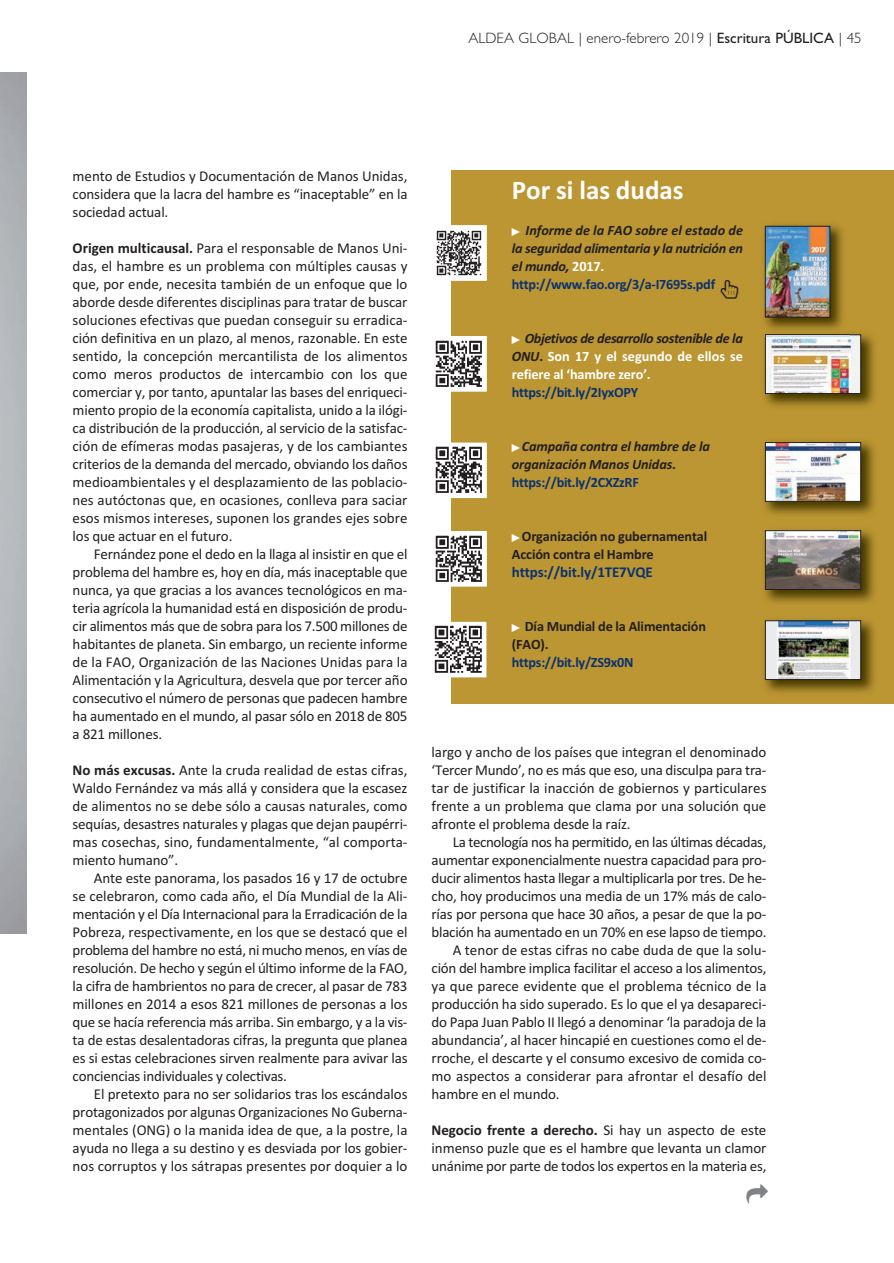
<style>
.page{position:relative;width:894px;height:1263px;background:#fff}
.page>*{position:absolute;margin:0;border:0;box-sizing:border-box;transform-origin:0 0}
.t1{font:700 27px "Calibri";color:#fff}
.t2{font:15px/18px "Calibri";letter-spacing:-.01em;color:#231f20;text-align:justify}
.t3{font:300 15px "Gill Sans";color:#231f20}
.t4{font:700 15px "Calibri";letter-spacing:-.01em;color:#0b3270}
.t5{font:italic 700 14.25px/18px "Calibri";letter-spacing:-.01em;color:#231f20}
.t6{font:700 14.25px/18px "Calibri";color:#fff;text-align:justify}
.t7{font:700 14.25px/18px "Calibri";letter-spacing:-.01em;color:#231f20}
.t8{font:700 14.25px "Calibri";letter-spacing:-.02em;color:#0b3270}
.s1{font-weight:400}
.s2{font-weight:700}
.s3{font-family:"Carta";font-weight:400;font-style:normal;font-size:7.5px;color:#fff}
.s4{font-style:normal;color:#fff}
.s5{font-style:normal;color:#0b3270}
.s6{font-family:"Carta";font-weight:400;font-size:7.5px}
.s7{font-style:italic;color:#231f20}
.s8{color:#231f20}
.s9{font-style:normal}
.s10{font-family:"Carta";font-weight:400;font-size:7.5px;color:#fff}
</style>
<div class="page">
<div style="left:451px;top:170px;width:442px;height:533px;background:#bb9632"></div>
<img style="left:436px;top:225px;width:50px;height:55px">
<img style="left:435px;top:336px;width:51px;height:55px">
<img style="left:435px;top:442px;width:51px;height:56px">
<img style="left:765px;top:334px;width:109px;height:73px">
<img style="left:766px;top:336px;width:92px;height:56px">
<div style="left:764px;top:334px;width:96px;height:60px;border:1px solid #231f20"></div>
<img style="left:764px;top:224px;width:79px;height:104px">
<img style="left:764px;top:334px;width:85px;height:3px">
<img style="left:765px;top:335px;width:84px;height:2px">
<img style="left:766px;top:228px;width:62px;height:87px">
<div style="left:764px;top:226px;width:66px;height:91px;border:1px solid #231f20"></div>
<img style="left:764px;top:441px;width:110px;height:74px">
<img style="left:766px;top:444px;width:92px;height:55px">
<div style="left:764px;top:442px;width:96px;height:59px;border:1px solid #231f20"></div>
<img style="left:435px;top:531px;width:51px;height:55px">
<img style="left:764px;top:530px;width:110px;height:73px">
<img style="left:766px;top:532px;width:92px;height:55px">
<div style="left:764px;top:530px;width:96px;height:59px;border:1px solid #231f20"></div>
<img style="left:434px;top:622px;width:52px;height:55px">
<img style="left:764px;top:620px;width:110px;height:73px">
<img style="left:766px;top:622px;width:92px;height:55px">
<div style="left:764px;top:620px;width:96px;height:59px;border:1px solid #231f20"></div>
<p class="t3" style="left:468px;top:33px;width:395px">ALDEA GLOBAL | enero-febrero 2019 | <span class="s1">Escritura PÚBLICA</span> | 45</p>
<p class="t2" style="left:73px;top:168px;width:336px">mento de Estudios y Documentación de Manos Unidas, considera que la lacra del hambre es “inaceptable” en la sociedad actual.</p>
<p class="t2" style="left:73px;top:240px;width:336px"><span class="s2">Origen multicausal.</span> Para el responsable de Manos Uni&shy;das, el hambre es un problema con múltiples causas y que, por ende, necesita también de un enfoque que lo aborde desde diferentes disciplinas para tratar de buscar soluciones efectivas que puedan conseguir su erradica&shy;ción definitiva en un plazo, al menos, razonable. En este sentido, la concepción mercantilista de los alimentos como meros productos de intercambio con los que comerciar y, por tanto, apuntalar las bases del enriqueci&shy;miento propio de la economía capitalista, unido a la ilógi&shy;ca distribución de la producción, al servicio de la satisfac&shy;ción de efímeras modas pasajeras, y de los cambiantes criterios de la demanda del mercado, obviando los daños medioambientales y el desplazamiento de las poblacio&shy;nes autóctonas que, en ocasiones, conlleva para saciar esos mismos intereses, suponen los grandes ejes sobre los que actuar en el futuro.</p>
<p class="t2" style="left:73px;top:546px;width:336px;text-indent:21px">Fernández pone el dedo en la llaga al insistir en que el problema del hambre es, hoy en día, más inaceptable que nunca, ya que gracias a los avances tecnológicos en ma&shy;teria agrícola la humanidad está en disposición de produ&shy;cir alimentos más que de sobra para los 7.500 millones de habitantes de planeta. Sin embargo, un reciente informe de la FAO, Organización de las Naciones Unidas para la Alimentación y la Agricultura, desvela que por tercer año consecutivo el número de personas que padecen hambre ha aumentado en el mundo, al pasar sólo en 2018 de 805 a 821 millones.</p>
<p class="t2" style="left:73px;top:762px;width:336px"><span class="s2">No más excusas.</span> Ante la cruda realidad de estas cifras, Waldo Fernández va más allá y considera que la escasez de alimentos no se debe sólo a causas naturales, como sequías, desastres naturales y plagas que dejan paupérri&shy;mas cosechas, sino, fundamentalmente, “al comporta&shy;miento humano”.</p>
<p class="t2" style="left:73px;top:870px;width:336px;text-indent:21px">Ante este panorama, los pasados 16 y 17 de octubre se celebraron, como cada año, el Día Mundial de la Ali&shy;mentación y el Día Internacional para la Erradicación de la Pobreza, respectivamente, en los que se destacó que el problema del hambre no está, ni mucho menos, en vías de resolución. De hecho y según el último informe de la FAO, la cifra de hambrientos no para de crecer, al pasar de 783 millones en 2014 a esos 821 millones de personas a los que se hacía referencia más arriba. Sin embargo, y a la vis&shy;ta de estas desalentadoras cifras, la pregunta que planea es si estas celebraciones sirven realmente para avivar las conciencias individuales y colectivas.</p>
<p class="t2" style="left:73px;top:1086px;width:336px;text-indent:21px">El pretexto para no ser solidarios tras los escándalos protagonizados por algunas Organizaciones No Guberna&shy;mentales (ONG) o la manida idea de que, a la postre, la ayuda no llega a su destino y es desviada por los gobier&shy;nos corruptos y los sátrapas presentes por doquier a lo</p>
<h1 class="t1" style="left:512px;top:181px;width:173px">Por si las dudas</h1>
<p class="t5" style="left:512px;top:222px;width:232px"><span class="s3">-</span> Informe de la FAO sobre el estado de la seguridad alimentaria y la nutrición en el mundo, <span class="s4">2017. </span><span class="s5">http://www.fao.org/3/a-I7695s.pdf</span></p>
<p class="t6" style="left:512px;top:330px;width:233px"><span class="s6">-</span> <span class="s7">Objetivos de desarrollo sostenible de la ONU</span><span class="s8">.</span> Son 17 y el segundo de ellos se refiere al ‘hambre zero’.</p>
<p class="t8" style="left:512px;top:387px;width:128px">https://bit.ly/2IyxOPY</p>
<p class="t5" style="left:512px;top:438px;width:199px"><span class="s3">-</span> Campaña contra el hambre de la organización Manos Unidas<span class="s9">. </span><span class="s5">https://bit.ly/2CXZzRF</span></p>
<p class="t7" style="left:512px;top:528px;width:197px"><span class="s10">-</span> Organización no gubernamental<br>Acción contra el Hambre</p>
<p class="t4" style="left:512px;top:566px;width:142px">https://bit.ly/1TE7VQE</p>
<p class="t7" style="left:512px;top:618px;width:196px"><span class="s10">-</span> Día Mundial de la Alimentación (FAO).</p>
<p class="t8" style="left:512px;top:657px;width:123px">https://bit.ly/ZS9x0N</p>
<p class="t2" style="left:431px;top:744px;width:336px">largo y ancho de los países que integran el denominado ‘Tercer Mundo’, no es más que eso, una disculpa para tra&shy;tar de justificar la inacción de gobiernos y particulares frente a un problema que clama por una solución que afronte el problema desde la raíz.</p>
<p class="t2" style="left:453px;top:834px;width:315px">La tecnología nos ha permitido, en las últimas décadas,</p>
<p class="t2" style="left:431px;top:852px;width:336px">aumentar exponencialmente nuestra capacidad para pro-</p>
<p class="t2" style="left:431px;top:870px;width:336px">ducir alimentos hasta llegar a multiplicarla por tres. De he-</p>
<p class="t2" style="left:431px;top:888px;width:336px">cho, hoy producimos una media de un 17% más de calo-</p>
<p class="t2" style="left:431px;top:906px;width:336px">rías por persona que hace 30 años, a pesar de que la po-</p>
<p class="t2" style="left:431px;top:924px;width:336px">blación ha aumentado en un 70% en ese lapso de tiempo.</p>
<p class="t2" style="left:453px;top:942px;width:315px">A tenor de estas cifras no cabe duda de que la solu-</p>
<p class="t2" style="left:431px;top:960px;width:336px">ción del hambre implica facilitar el acceso a los alimentos,</p>
<p class="t2" style="left:431px;top:978px;width:336px">ya que parece evidente que el problema técnico de la</p>
<p class="t2" style="left:431px;top:996px;width:336px">producción ha sido superado. Es lo que el ya desapareci-</p>
<p class="t2" style="left:431px;top:1014px;width:336px">do Papa Juan Pablo II llegó a denominar ‘la paradoja de la</p>
<p class="t2" style="left:431px;top:1032px;width:336px">abundancia’, al hacer hincapié en cuestiones como el de-</p>
<p class="t2" style="left:431px;top:1050px;width:336px">rroche, el descarte y el consumo excesivo de comida co-</p>
<p class="t2" style="left:431px;top:1068px;width:336px">mo aspectos a considerar para afrontar el desafío del</p>
<p class="t2" style="left:431px;top:1086px;width:130px">hambre en el mundo.</p>
<p class="t2" style="left:431px;top:1122px;width:336px"><span class="s2">Negocio frente a derecho.</span> Si hay un aspecto de este inmenso puzle que es el hambre que levanta un clamor unánime por parte de todos los expertos en la materia es,</p>
</div>
